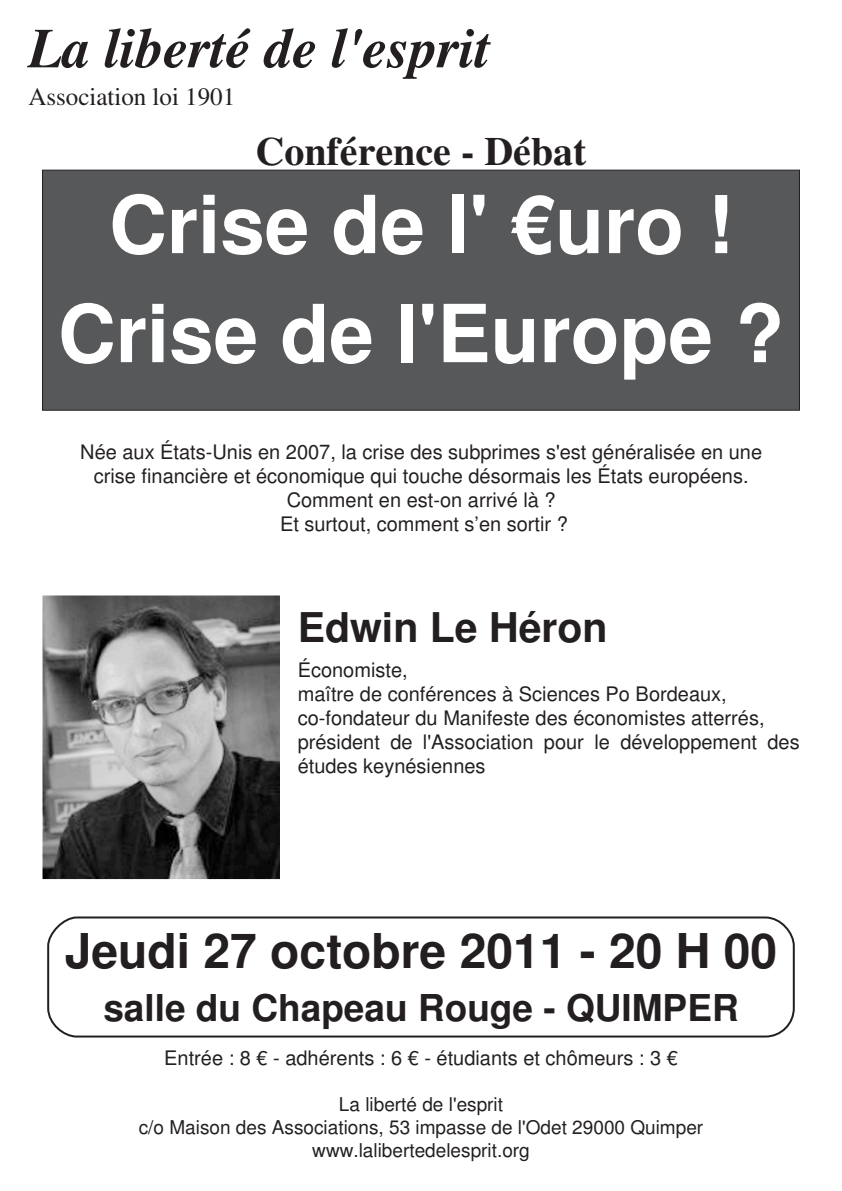
<style>
.page{position:relative;width:842px;height:1191px;background:#fff}
.page>*{position:absolute;margin:0;border:0;box-sizing:border-box;transform-origin:0 0}
.t1{font:700 80px/109px "Nimbus San L";color:#fff;text-align:center}
.t2{font:italic 500 56px "Nimbus Rom No 9 L";color:#231f20}
.t3{font:700 48px "Nimbus San L";color:#231f20}
.t4{font:700 41px "Nimbus San L";color:#231f20}
.t5{font:500 40px "Nimbus Rom No 9 L";color:#231f20}
.t6{font:700 37px "Nimbus San L";color:#231f20}
.t7{font:25px "Nimbus Rom No 9 L";color:#231f20}
.t8{font:20px/24px "Nimbus San L";color:#231f20}
.t9{font:19px/23px "Nimbus San L";color:#231f20;text-align:center}
</style>
<div class="page">
<div style="left:43px;top:170px;width:756px;height:240px;background:#57585a"></div>
<div style="left:42px;top:170px;width:758px;height:241px;border:1px solid #231f20"></div>
<img style="left:43px;top:595px;width:236px;height:284px">
<svg style="left:47px;top:916px;width:748px;height:122px"></svg>
<h2 class="t2" style="left:28px;top:13px;width:464px">La liberté de l'esprit</h2>
<p class="t7" style="left:28px;top:82px;width:208px">Association loi 1901</p>
<h3 class="t5" style="left:256px;top:126px;width:332px">Conférence - Débat</h3>
<h1 class="t1" style="left:58px;top:172px;width:727px">Crise de l' €uro !<br>Crise de l'Europe ?</h1>
<p class="t8" style="left:80px;top:440px;width:683px;text-align:center">Née aux États-Unis en 2007, la crise des subprimes s'est généralisée en une crise financière et économique qui touche désormais les États européens.<br>Comment en est-on arrivé là ?<br>Et surtout, comment s’en sortir ?</p>
<h3 class="t4" style="left:298px;top:601px;width:311px">Edwin Le Héron</h3>
<p class="t8" style="left:298px;top:658px;width:503px">Économiste,<br>maître de conférences à Sciences Po Bordeaux, co-fondateur du Manifeste des économistes atterrés, président de l'Association pour le développement des études keynésiennes</p>
<h3 class="t3" style="left:65px;top:920px;width:714px">Jeudi 27 octobre 2011 - 20 H 00</h3>
<h3 class="t6" style="left:103px;top:984px;width:637px">salle du Chapeau Rouge - QUIMPER</h3>
<p class="t8" style="left:164px;top:1046px;width:515px">Entrée : 8 € - adhérents : 6 € - étudiants et chômeurs : 3 €</p>
<p class="t9" style="left:139px;top:1093px;width:566px">La liberté de l'esprit<br>c/o Maison des Associations, 53 impasse de l'Odet 29000 Quimper www.lalibertedelesprit.org</p>
</div>
